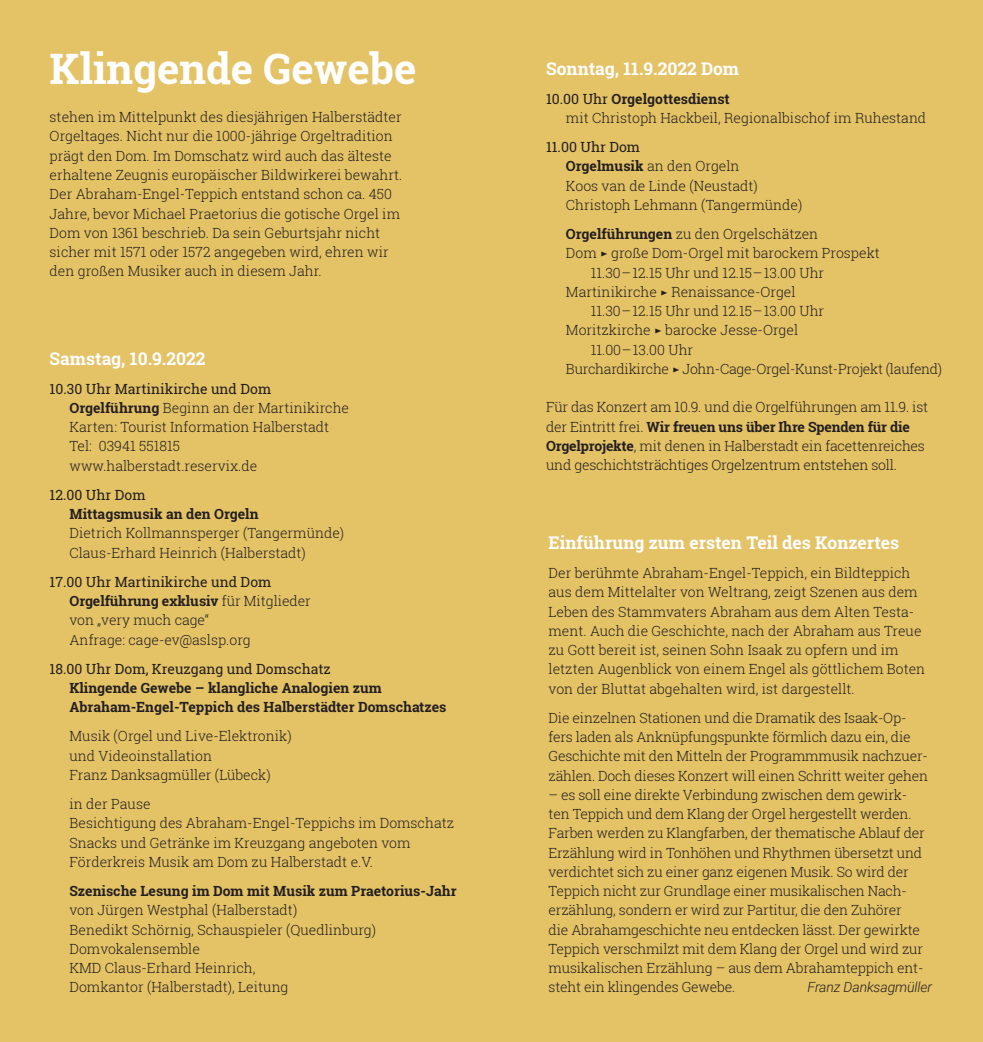
<style>
.page{position:relative;width:983px;height:1042px;background:#fff}
.page>*{position:absolute;margin:0;border:0;box-sizing:border-box;transform-origin:0 0}
.t1{font:700 42px "Roboto Slab";color:#fff}
.t2{font:700 17.5px "Roboto Slab";color:#fff}
.t3{font:300 14px/19.2px "Roboto Slab";color:#231f20}
.t4{font:700 14px/19.2px "Roboto Slab";color:#231f20}
.t5{font:300 14px "Roboto Slab";letter-spacing:-.02em;color:#231f20}
.t6{font:14px "Roboto Slab";color:#231f20}
.t7{font:italic 300 14px "Roboto";letter-spacing:-.01em;color:#231f20}
.s1{font-weight:400}
.s2{font-weight:700}
.s3{font-family:"The Sans Caps";font-weight:400}
</style>
<div class="page">
<div style="left:0;top:0;width:982px;height:1042px;background:#e4c266"></div>
<h1 class="t1" style="left:50px;top:40px;width:368px">Klingende Gewebe</h1>
<p class="t3" style="left:50px;top:107px;width:354px">stehen im Mittelpunkt des diesjährigen Halberstädter Orgeltages. Nicht nur die 1000-jährige Orgeltradition prägt den Dom. Im Domschatz wird auch das älteste erhaltene Zeugnis europäischer Bildwirkerei bewahrt.<br>Der Abraham-Engel-Teppich entstand schon ca. 450<br>Jahre, bevor Michael Praetorius die gotische Orgel im Dom von 1361 beschrieb. Da sein Geburtsjahr nicht sicher mit 1571 oder 1572 angegeben wird, ehren wir den großen Musiker auch in diesem Jahr.</p>
<p class="t2" style="left:50px;top:346px;width:157px">Samstag, 10.9.2022</p>
<p class="t3" style="left:69px;top:379px;width:281px;text-indent:-20px"><span class="s1">10.30 Uhr Martinikirche und Dom </span><span class="s2">Orgelführung</span> Beginn an der Martinikirche Karten: Tourist Information Halberstadt Tel: 03941 551815 www.halberstadt.reservix.de</p>
<p class="t6" style="left:50px;top:485px;width:97px">12.00 Uhr Dom</p>
<p class="t4" style="left:69px;top:504px;width:191px">Mittagsmusik an den Orgeln</p>
<p class="t3" style="left:69px;top:523px;width:276px">Dietrich Kollmannsperger (Tangermünde)<br>Claus-Erhard Heinrich (Halberstadt)</p>
<p class="t3" style="left:69px;top:572px;width:243px;text-indent:-20px"><span class="s1">17.00 Uhr Martinikirche und Dom<br></span><span class="s2">Orgelführung exklusiv</span> für Mitglieder von „very much cage“<br>Anfrage: cage-ev@aslsp.org</p>
<p class="t6" style="left:50px;top:659px;width:283px">18.00 Uhr Dom, Kreuzgang und Domschatz</p>
<p class="t4" style="left:69px;top:678px;width:378px">Klingende Gewebe – klangliche Analogien zum<br>Abraham-Engel-Teppich des Halberstädter Domschatzes</p>
<p class="t3" style="left:69px;top:726px;width:224px">Musik (Orgel und Live-Elektronik) und Videoinstallation<br>Franz Danksagmüller (Lübeck)</p>
<p class="t3" style="left:69px;top:794px;width:386px">in der Pause<br>Besichtigung des Abraham-Engel-Teppichs im Domschatz Snacks und Getränke im Kreuzgang angeboten vom Förderkreis Musik am Dom zu Halberstadt e.V.</p>
<p class="t4" style="left:69px;top:881px;width:388px">Szenische Lesung im Dom mit Musik zum Praetorius-Jahr</p>
<p class="t3" style="left:69px;top:900px;width:308px">von Jürgen Westphal (Halberstadt)<br>Benedikt Schörnig, Schauspieler (Quedlinburg)<br>Domvokalensemble<br>KMD Claus-Erhard Heinrich,<br>Domkantor (Halberstadt), Leitung</p>
<p class="t2" style="left:546px;top:56px;width:194px">Sonntag, 11.9.2022 Dom</p>
<p class="t3" style="left:566px;top:89px;width:362px;text-indent:-20px"><span class="s1">10.00 Uhr</span> <span class="s2">Orgelgottesdienst<br></span>mit Christoph Hackbeil, Regionalbischof im Ruhestand</p>
<p class="t3" style="left:566px;top:137px;width:238px;text-indent:-20px"><span class="s1">11.00 Uhr Dom<br></span><span class="s2">Orgelmusik</span> an den Orgeln<br>Koos van de Linde (Neustadt)<br>Christoph Lehmann (Tangermünde)</p>
<p class="t3" style="left:566px;top:224px;width:254px"><span class="s2">Orgelführungen</span> zu den Orgelschätzen</p>
<p class="t3" style="left:566px;top:243px;width:315px">Dom <span class="s3">&gt;</span> große Dom-Orgel mit barockem Prospekt</p>
<p class="t3" style="left:590px;top:263px;width:235px">11.30–12.15 Uhr und 12.15–13.00 Uhr</p>
<p class="t3" style="left:565px;top:282px;width:231px">Martinikirche <span class="s3">&gt;</span> Renaissance-Orgel</p>
<p class="t3" style="left:590px;top:301px;width:235px">11.30–12.15 Uhr und 12.15–13.00 Uhr</p>
<p class="t3" style="left:565px;top:320px;width:234px">Moritzkirche <span class="s3">&gt;</span> barocke Jesse-Orgel</p>
<p class="t3" style="left:590px;top:340px;width:104px">11.00–13.00 Uhr</p>
<p class="t5" style="left:565px;top:359px;width:378px">Burchardikirche <span class="s3">&gt;</span> John-Cage-Orgel-Kunst-Projekt (laufend)</p>
<p class="t3" style="left:546px;top:397px;width:383px">Für das Konzert am 10.9. und die Orgelführungen am 11.9. ist der Eintritt frei. <span class="s2">Wir freuen uns über Ihre Spenden für die Orgelprojekte</span>, mit denen in Halberstadt ein facettenreiches und geschichtsträchtiges Orgelzentrum entstehen soll.</p>
<p class="t2" style="left:548px;top:530px;width:352px">Einführung zum ersten Teil des Konzertes</p>
<p class="t3" style="left:548px;top:563px;width:378px">Der berühmte Abraham-Engel-Teppich, ein Bildteppich aus dem Mittelalter von Weltrang, zeigt Szenen aus dem Leben des Stammvaters Abraham aus dem Alten Testa&shy;ment. Auch die Geschichte, nach der Abraham aus Treue zu Gott bereit ist, seinen Sohn Isaak zu opfern und im letzten Augenblick von einem Engel als göttlichem Boten von der Bluttat abgehalten wird, ist dargestellt.</p>
<p class="t3" style="left:548px;top:708px;width:381px">Die einzelnen Stationen und die Dramatik des Isaak-Op&shy;fers laden als Anknüpfungspunkte förmlich dazu ein, die Geschichte mit den Mitteln der Programmmusik nachzuer&shy;zählen. Doch dieses Konzert will einen Schritt weiter gehen</p>
<p class="t3" style="left:548px;top:785px;width:377px">– es soll eine direkte Verbindung zwischen dem gewirk&shy;ten Teppich und dem Klang der Orgel hergestellt werden.<br>Farben werden zu Klangfarben, der thematische Ablauf der Erzählung wird in Tonhöhen und Rhythmen übersetzt und verdichtet sich zu einer ganz eigenen Musik. So wird der Teppich nicht zur Grundlage einer musikalischen Nach&shy;erzählung, sondern er wird zur Partitur, die den Zuhörer die Abrahamgeschichte neu entdecken lässt. Der gewirkte Teppich verschmilzt mit dem Klang der Orgel und wird zur musikalischen Erzählung – aus dem Abrahamteppich ent&shy;steht ein klingendes Gewebe.</p>
<p class="t7" style="left:807px;top:977px;width:126px">Franz Danksagmüller</p>
</div>
